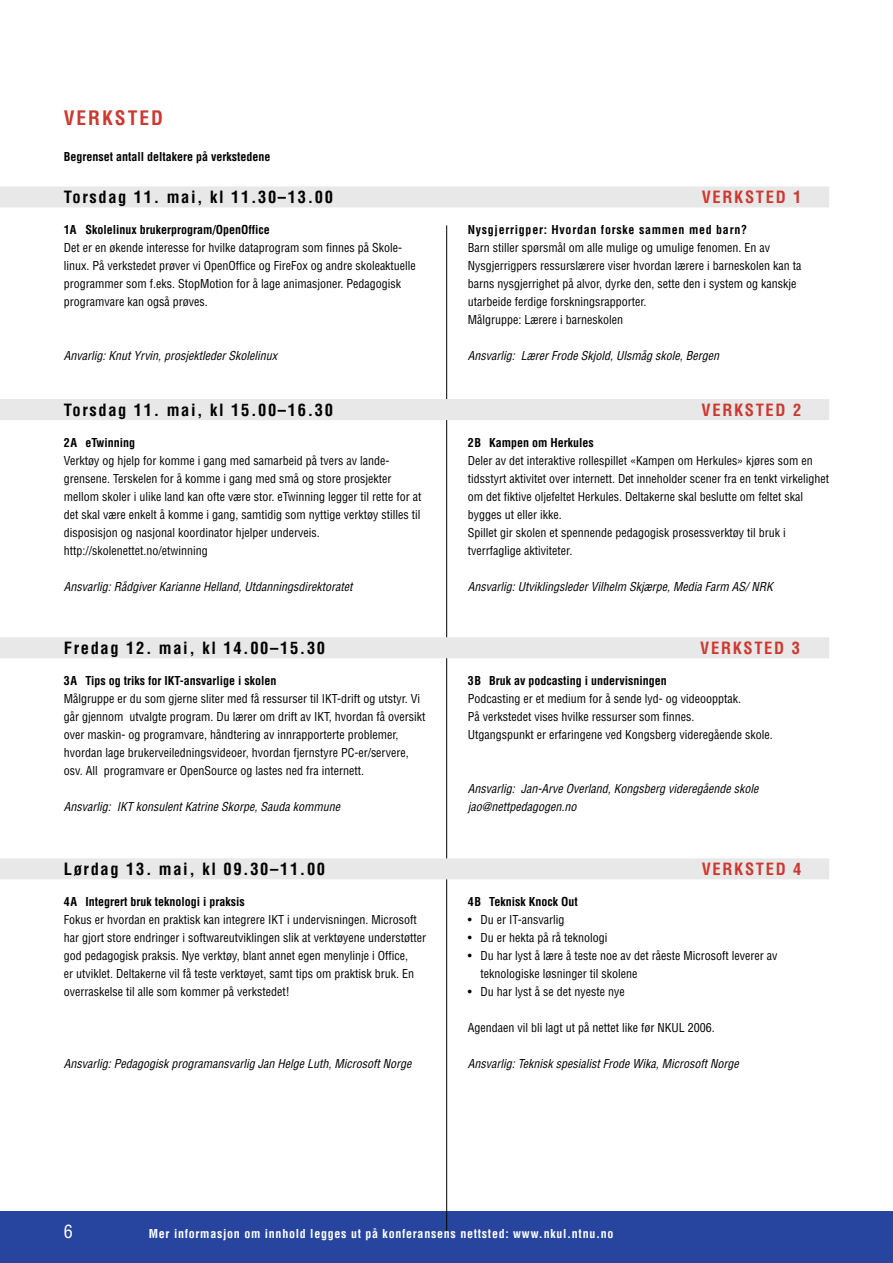
<style>
.page{position:relative;width:893px;height:1263px;background:#fff}
.page>*{position:absolute;margin:0;border:0;box-sizing:border-box;transform-origin:0 0}
.t1{font:700 condensed 19.5px "Helvetica LT Std";color:#cd3931}
.t2{font:condensed 18px "Helvetica LT Std";color:#fff}
.t3{font:700 condensed 16.5px "Helvetica LT Std";letter-spacing:.1em;color:#000}
.t4{font:700 condensed 16.5px "Helvetica LT Std";color:#cd3931}
.t5{font:condensed 12px/18px "Helvetica LT Std";color:#000}
.t6{font:italic condensed 12px/18px "Helvetica LT Std";color:#000}
.t7{font:700 condensed 12px "Helvetica LT Std";color:#000}
.t8{font:700 condensed 12px "Helvetica LT Std";letter-spacing:.06em;color:#fff}
.t9{font:700 condensed 12px "Helvetica LT Std";letter-spacing:.06em;color:#000}
</style>
<div class="page">
<div style="left:0;top:1212px;width:893px;height:51px;background:#27459f"></div>
<div style="left:0;top:186px;width:829px;height:21px;background:#e8e8e8"></div>
<hr style="left:446px;top:225px;width:1px;height:1006px;background:#000">
<div style="left:0;top:399px;width:829px;height:21px;background:#e8e8e8"></div>
<div style="left:0;top:637px;width:829px;height:21px;background:#e8e8e8"></div>
<div style="left:0;top:858px;width:829px;height:21px;background:#e8e8e8"></div>
<h1 class="t1" style="left:64px;top:105px;width:14px">verksted</h1>
<p class="t7" style="left:64px;top:149px;width:208px">Begrenset antall deltakere på verkstedene</p>
<h3 class="t3" style="left:64px;top:187px;width:271px">Torsdag 11. mai, kl 11.30–13.00</h3>
<h3 class="t4" style="left:702px;top:187px;width:12px">verksted</h3>
<h3 class="t4" style="left:793px;top:187px;width:10px">1</h3>
<p class="t7" style="left:64px;top:222px;width:207px">1A Skolelinux brukerprogram/OpenOffice</p>
<p class="t5" style="left:64px;top:239px;width:354px">Det er en økende interesse for hvilke dataprogram som finnes på Skole&shy;linux. På verkstedet prøver vi OpenOffice og FireFox og andre skoleaktuelle programmer som f.eks. StopMotion for å lage animasjoner. Pedagogisk programvare kan også prøves.</p>
<p class="t6" style="left:64px;top:347px;width:215px">Anvarlig: Knut Yrvin, prosjektleder Skolelinux</p>
<p class="t9" style="left:468px;top:222px;width:281px">Nysgjerrigper: Hvordan forske sammen med barn?</p>
<p class="t5" style="left:468px;top:239px;width:335px">Barn stiller spørsmål om alle mulige og umulige fenomen. En av Nysgjerrigpers ressurslærere viser hvordan lærere i barneskolen kan ta barns nysgjerrighet på alvor, dyrke den, sette den i system og kanskje utarbeide ferdige forskningsrapporter.<br>Målgruppe: Lærere i barneskolen</p>
<p class="t6" style="left:468px;top:347px;width:253px">Ansvarlig: Lærer Frode Skjold, Ulsmåg skole, Bergen</p>
<h3 class="t3" style="left:64px;top:399px;width:271px">Torsdag 11. mai, kl 15.00–16.30</h3>
<h3 class="t4" style="left:702px;top:399px;width:12px">verksted</h3>
<h3 class="t4" style="left:793px;top:399px;width:10px">2</h3>
<p class="t7" style="left:64px;top:435px;width:73px">2A eTwinning</p>
<p class="t5" style="left:64px;top:451px;width:359px">Verktøy og hjelp for komme i gang med samarbeid på tvers av lande&shy;grensene. Terskelen for å komme i gang med små og store prosjekter mellom skoler i ulike land kan ofte være stor. eTwinning legger til rette for at det skal være enkelt å komme i gang, samtidig som nyttige verktøy stilles til disposisjon og nasjonal koordinator hjelper underveis. http://skolenettet.no/etwinning</p>
<p class="t6" style="left:64px;top:577px;width:290px">Ansvarlig: Rådgiver Karianne Helland, Utdanningsdirektoratet</p>
<p class="t7" style="left:468px;top:435px;width:128px">2B Kampen om Herkules</p>
<p class="t5" style="left:468px;top:451px;width:363px">Deler av det interaktive rollespillet «Kampen om Herkules» kjøres som en tidsstyrt aktivitet over internett. Det inneholder scener fra en tenkt virkelighet om det fiktive oljefeltet Herkules. Deltakerne skal beslutte om feltet skal bygges ut eller ikke.<br>Spillet gir skolen et spennende pedagogisk prosessverktøy til bruk i tverrfaglige aktiviteter.</p>
<p class="t6" style="left:468px;top:577px;width:306px">Ansvarlig: Utviklingsleder Vilhelm Skjærpe, Media Farm AS/ NRK</p>
<h3 class="t3" style="left:64px;top:638px;width:263px">Fredag 12. mai, kl 14.00–15.30</h3>
<h3 class="t4" style="left:700px;top:638px;width:12px">verksted</h3>
<h3 class="t4" style="left:792px;top:638px;width:10px">3</h3>
<p class="t7" style="left:64px;top:673px;width:214px">3A Tips og triks for IKT-ansvarlige i skolen</p>
<p class="t5" style="left:64px;top:689px;width:363px">Målgruppe er du som gjerne sliter med få ressurser til IKT-drift og utstyr. Vi går gjennom utvalgte program. Du lærer om drift av IKT, hvordan få oversikt over maskin- og programvare, håndtering av innrapporterte problemer, hvordan lage brukerveiledningsvideoer, hvordan fjernstyre PC-er/servere, osv. All programvare er OpenSource og lastes ned fra internett.</p>
<p class="t6" style="left:64px;top:797px;width:278px">Ansvarlig: IKT konsulent Katrine Skorpe, Sauda kommune</p>
<p class="t7" style="left:468px;top:673px;width:201px">3B Bruk av podcasting i undervisningen</p>
<p class="t5" style="left:468px;top:689px;width:307px">Podcasting er et medium for å sende lyd- og videoopptak.<br>På verkstedet vises hvilke ressurser som finnes.<br>Utgangspunkt er erfaringene ved Kongsberg videregående skole.</p>
<p class="t6" style="left:468px;top:779px;width:292px">Ansvarlig: Jan-Arve Overland, Kongsberg videregående skole jao@nettpedagogen.no</p>
<h3 class="t3" style="left:64px;top:859px;width:263px">Lørdag 13. mai, kl 09.30–11.00</h3>
<h3 class="t4" style="left:702px;top:859px;width:12px">verksted</h3>
<h3 class="t4" style="left:793px;top:859px;width:10px">4</h3>
<p class="t7" style="left:64px;top:894px;width:182px">4A Integrert bruk teknologi i praksis</p>
<p class="t5" style="left:64px;top:910px;width:364px">Fokus er hvordan en praktisk kan integrere IKT i undervisningen. Microsoft har gjort store endringer i softwareutviklingen slik at verktøyene understøtter god pedagogisk praksis. Nye verktøy, blant annet egen menylinje i Office,<br>er utviklet. Deltakerne vil få teste verktøyet, samt tips om praktisk bruk. En overraskelse til alle som kommer på verkstedet!</p>
<p class="t6" style="left:64px;top:1055px;width:349px">Ansvarlig: Pedagogisk programansvarlig Jan Helge Luth, Microsoft Norge</p>
<p class="t7" style="left:468px;top:894px;width:111px">4B Teknisk Knock Out</p>
<p class="t5" style="left:468px;top:910px;width:98px">• Du er IT-ansvarlig</p>
<p class="t5" style="left:468px;top:928px;width:141px">• Du er hekta på rå teknologi</p>
<p class="t5" style="left:480px;top:946px;width:298px;text-indent:-13px">• Du har lyst å lære å teste noe av det råeste Microsoft leverer av teknologiske løsninger til skolene</p>
<p class="t5" style="left:468px;top:982px;width:159px">• Du har lyst å se det nyeste nye</p>
<p class="t5" style="left:468px;top:1018px;width:248px">Agendaen vil bli lagt ut på nettet like før NKUL 2006.</p>
<p class="t6" style="left:468px;top:1055px;width:272px">Ansvarlig: Teknisk spesialist Frode Wika, Microsoft Norge</p>
<h2 class="t2" style="left:64px;top:1220px;width:10px">6</h2>
<p class="t8" style="left:149px;top:1226px;width:466px">Mer informasjon om innhold legges ut på konferansens nettsted: www.nkul.ntnu.no</p>
</div>
